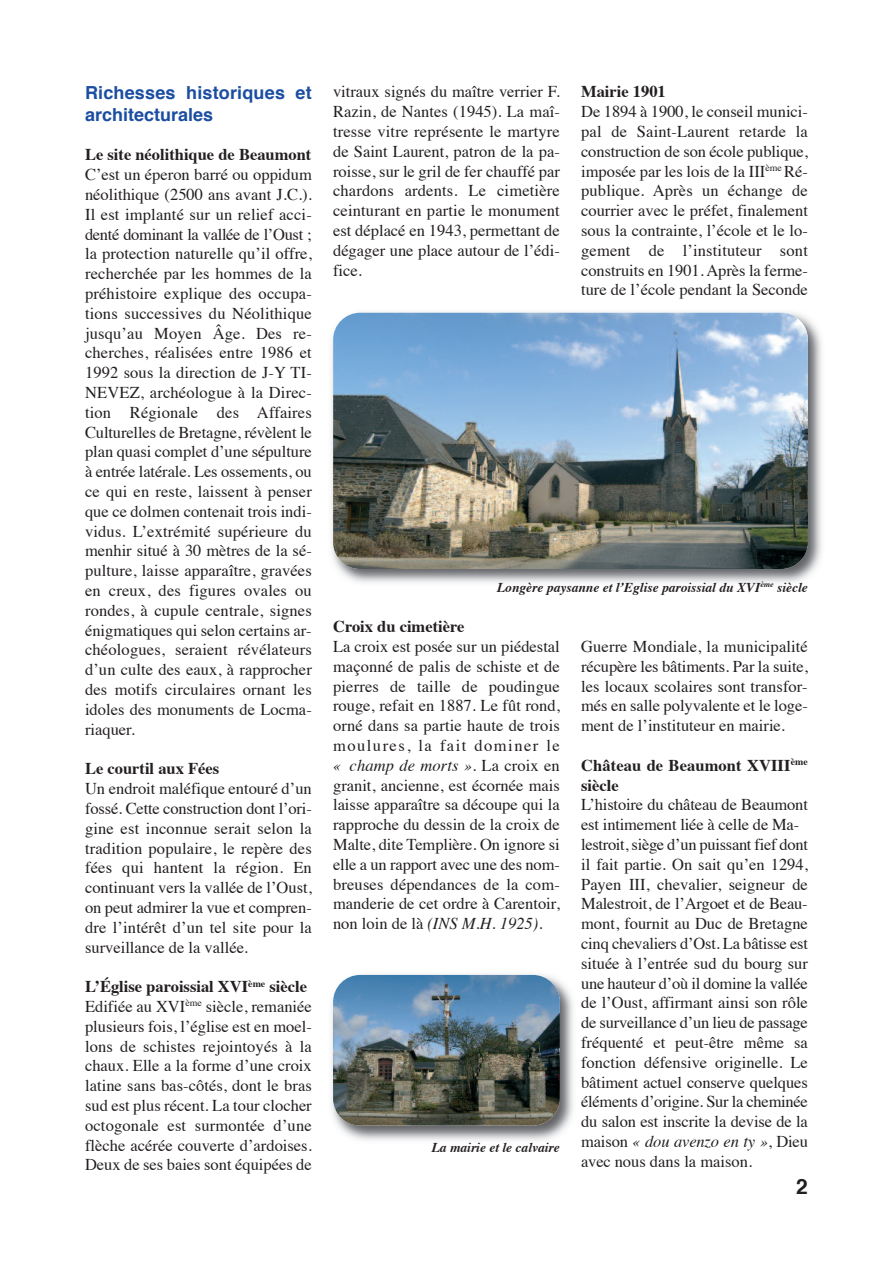
<style>
.page{position:relative;width:893px;height:1263px;background:#fff}
.page>*{position:absolute;margin:0;border:0;box-sizing:border-box;transform-origin:0 0}
.t1{font:700 21px "Helvetica";color:#231f20}
.t2{font:700 18px/21.6px "Helvetica";letter-spacing:.01em;color:#1b4ea1}
.t3{font:16.5px/19.8px "Times";color:#231f20;text-align:justify}
.t4{font:700 16.5px/19.8px "Times";color:#231f20}
.t5{font:italic 700 13.5px "Times";color:#231f20}
.s1{font-weight:700}
.s2{font-style:italic}
</style>
<div class="page">
<img style="left:331px;top:312px;width:491px;height:271px">
<img style="left:333px;top:313px;width:475px;height:256px;border-radius:27px">
<img style="left:331px;top:974px;width:242px;height:167px">
<img style="left:333px;top:975px;width:227px;height:150px;border-radius:27px">
<p class="t2" style="left:85px;top:83px;width:228px">Richesses historiques et architecturales</p>
<p class="t4" style="left:85px;top:146px;width:228px">Le site néolithique de Beaumont</p>
<p class="t3" style="left:85px;top:166px;width:228px">C’est un éperon barré ou oppidum néolithique (2500 ans avant J.C.).<br>Il est implanté sur un relief acci&shy;denté dominant la vallée de l’Oust ; la protection naturelle qu’il offre, recherchée par les hommes de la préhistoire explique des occupa&shy;tions successives du Néolithique jusqu’au Moyen Âge. Des re&shy;cherches, réalisées entre 1986 et 1992 sous la direction de J-Y TI-NEVEZ, archéologue à la Direc&shy;tion Régionale des Affaires Culturelles de Bretagne, révèlent le plan quasi complet d’une sépulture à entrée latérale. Les ossements, ou ce qui en reste, laissent à penser que ce dolmen contenait trois indi&shy;vidus. L’extrémité supérieure du menhir situé à 30 mètres de la sé&shy;pulture, laisse apparaître, gravées en creux, des figures ovales ou rondes, à cupule centrale, signes énigmatiques qui selon certains ar&shy;chéologues, seraient révélateurs d’un culte des eaux, à rapprocher des motifs circulaires ornant les idoles des monuments de Locma&shy;riaquer.</p>
<p class="t4" style="left:85px;top:760px;width:136px">Le courtil aux Fées</p>
<p class="t3" style="left:85px;top:780px;width:228px">Un endroit maléfique entouré d’un fossé. Cette construction dont l’ori&shy;gine est inconnue serait selon la tradition populaire, le repère des fées qui hantent la région. En continuant vers la vallée de l’Oust, on peut admirer la vue et compren&shy;dre l’intérêt d’un tel site pour la surveillance de la vallée.</p>
<p class="t3" style="left:85px;top:978px;width:228px;text-align:left"><span class="s1">L’Église paroissial XVI</span><sup>ème</sup> <span class="s1">siècle </span>Edifiée au XVI<sup>ème</sup> siècle, remaniée plusieurs fois, l’église est en moel&shy;lons de schistes rejointoyés à la chaux. Elle a la forme d’une croix latine sans bas-côtés, dont le bras sud est plus récent. La tour clocher octogonale est surmontée d’une flèche acérée couverte d’ardoises.<br>Deux de ses baies sont équipées de</p>
<p class="t3" style="left:333px;top:83px;width:228px">vitraux signés du maître verrier F.<br>Razin, de Nantes (1945). La maî&shy;tresse vitre représente le martyre de Saint Laurent, patron de la pa&shy;roisse, sur le gril de fer chauffé par chardons ardents. Le cimetière ceinturant en partie le monument est déplacé en 1943, permettant de dégager une place autour de l’édi&shy;fice.</p>
<p class="t4" style="left:581px;top:83px;width:86px">Mairie 1901</p>
<p class="t3" style="left:581px;top:103px;width:228px">De 1894 à 1900, le conseil munici&shy;pal de Saint-Laurent retarde la construction de son école publique, imposée par les lois de la III<sup>ème</sup> Ré&shy;publique. Après un échange de courrier avec le préfet, finalement sous la contrainte, l’école et le lo&shy;gement de l’instituteur sont construits en 1901. Après la ferme&shy;ture de l’école pendant la Seconde</p>
<p class="t5" style="left:497px;top:581px;width:312px">Longère paysanne et l’Eglise paroissial du XVI<sup>ème</sup> siècle</p>
<p class="t4" style="left:333px;top:618px;width:133px">Croix du cimetière</p>
<p class="t3" style="left:333px;top:638px;width:228px">La croix est posée sur un piédestal maçonné de palis de schiste et de pierres de taille de poudingue rouge, refait en 1887. Le fût rond, orné dans sa partie haute de trois moulures, la fait dominer le <span class="s2">« champ de morts »</span>. La croix en granit, ancienne, est écornée mais laisse apparaître sa découpe qui la rapproche du dessin de la croix de Malte, dite Templière. On ignore si elle a un rapport avec une des nom&shy;breuses dépendances de la com&shy;manderie de cet ordre à Carentoir, non loin de là <span class="s2">(INS M.H. 1925)</span>.</p>
<p class="t5" style="left:432px;top:1141px;width:130px">La mairie et le calvaire</p>
<p class="t3" style="left:581px;top:638px;width:228px">Guerre Mondiale, la municipalité récupère les bâtiments. Par la suite, les locaux scolaires sont transfor&shy;més en salle polyvalente et le loge&shy;ment de l’instituteur en mairie.</p>
<p class="t4" style="left:581px;top:757px;width:228px">Château de Beaumont XVIII<sup>ème </sup>siècle</p>
<p class="t3" style="left:581px;top:796px;width:228px;text-align:left">L’histoire du château de Beaumont est intimement liée à celle de Ma&shy;lestroit, siège d’un puissant fief dont il fait partie. On sait qu’en 1294, Payen III, chevalier, seigneur de Malestroit, de l’Argoet et de Beau&shy;mont, fournit au Duc de Bretagne cinq chevaliers d’Ost. La bâtisse est située à l’entrée sud du bourg sur une hauteur d’où il domine la vallée de l’Oust, affirmant ainsi son rôle de surveillance d’un lieu de passage fréquenté et peut-être même sa fonction défensive originelle. Le bâtiment actuel conserve quelques éléments d’origine. Sur la cheminée du salon est inscrite la devise de la maison <span class="s2">« dou avenzo en ty »</span>, Dieu avec nous dans la maison.</p>
<p class="t1" style="left:796px;top:1178px;width:13px">2</p>
</div>
